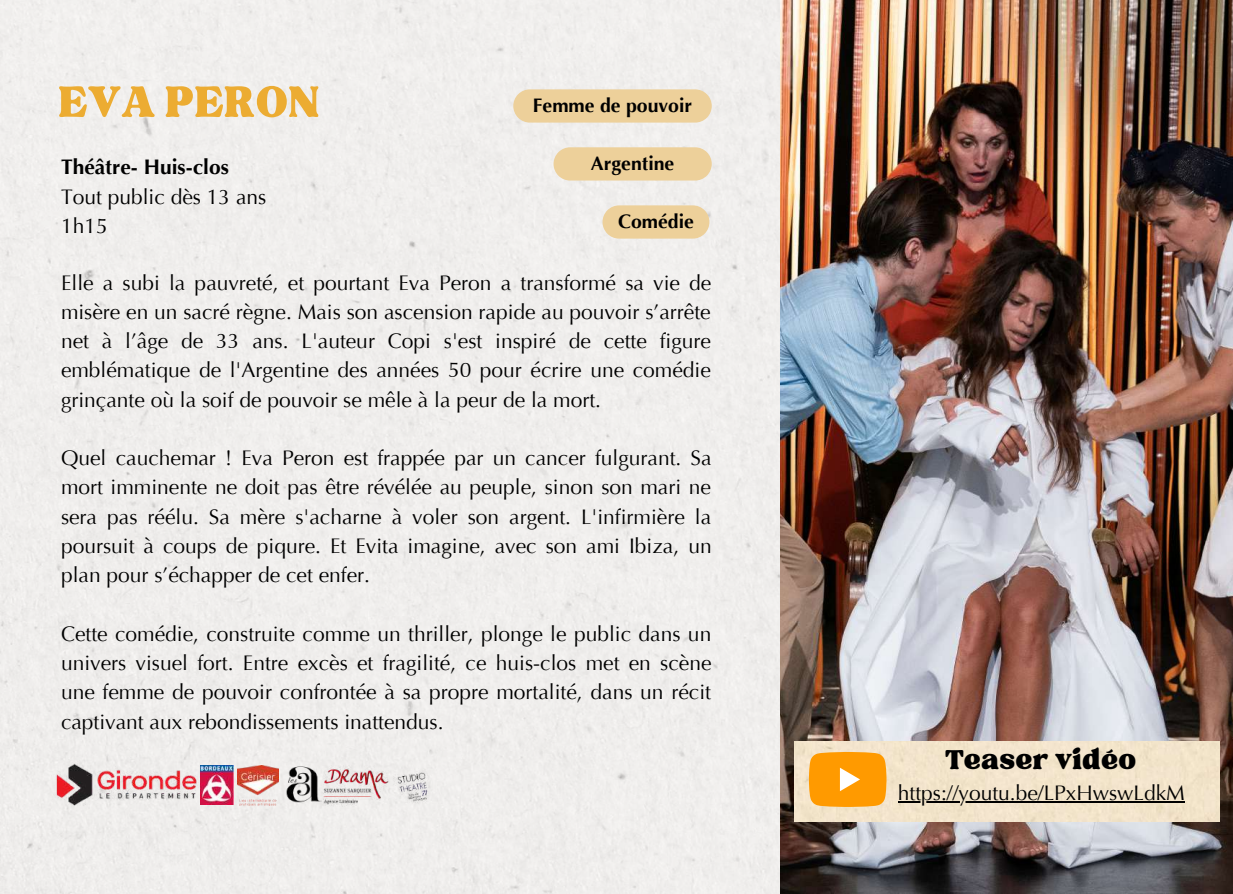
<style>
.page{position:relative;width:1233px;height:894px;background:#fff}
.page>*{position:absolute;margin:0;border:0;box-sizing:border-box;transform-origin:0 0}
.t1{font:60px "TAN Tangkiwood Display";letter-spacing:.01em;color:#ecac32}
.t2{font:37.5px "TAN Tangkiwood Display";letter-spacing:.01em;color:#000}
.t3{font:21px/29.2px "Optima LT Pro";color:#000;text-align:justify}
.t4{font:21px/29.2px "Optima";color:#000}
.t5{font:700 21px "Optima";color:#000}
.t6{font:700 19.5px "Optima";color:#000}
</style>
<div class="page">
<div style="left:0;top:0;width:781px;height:893px;background:#f0eeed"></div>
<img style="left:781px;top:0;width:452px;height:893px">
<img style="left:238px;top:765px;width:40px;height:40px">
<img style="left:393px;top:768px;width:39px;height:38px">
<img style="left:283px;top:764px;width:105px;height:42px">
<img style="left:0;top:724px;width:200px;height:85px">
<div style="left:513px;top:89px;width:199px;height:33px;background:#edd09a"></div>
<svg style="left:554px;top:147px;width:158px;height:33px;background:#edd19e"></svg>
<svg style="left:603px;top:205px;width:106px;height:33px;background:#edd19f"></svg>
<div style="left:794px;top:741px;width:425px;height:79px;background:#f3e4cb"></div>
<svg style="left:809px;top:751px;width:78px;height:55px;background:#fea51d"></svg>
<img style="left:201px;top:765px;width:32px;height:39px">
<hr style="left:898px;top:800px;width:287px;height:1px;background:#000">
<h1 class="t1" style="left:59px;top:79px;width:262px">EVA PERON</h1>
<p class="t5" style="left:61px;top:155px;width:169px">Théâtre- Huis-clos</p>
<p class="t4" style="left:61px;top:182px;width:207px">Tout public dès 13 ans<br>1h15</p>
<p class="t6" style="left:533px;top:94px;width:161px">Femme de pouvoir</p>
<p class="t6" style="left:591px;top:152px;width:85px">Argentine</p>
<p class="t6" style="left:618px;top:210px;width:77px">Comédie</p>
<p class="t3" style="left:61px;top:270px;width:652px">Elle a subi la pauvreté, et pourtant Eva Peron a transformé sa vie de misère en un sacré règne. Mais son ascension rapide au pouvoir s’arrête net à l’âge de 33 ans. L'auteur Copi s'est inspiré de cette figure emblématique de l'Argentine des années 50 pour écrire une comédie grinçante où la soif de pouvoir se mêle à la peur de la mort.</p>
<p class="t3" style="left:61px;top:445px;width:652px">Quel cauchemar ! Eva Peron est frappée par un cancer fulgurant. Sa mort imminente ne doit pas être révélée au peuple, sinon son mari ne sera pas réélu. Sa mère s'acharne à voler son argent. L'infirmière la poursuit à coups de piqure. Et Evita imagine, avec son ami Ibiza, un plan pour s’échapper de cet enfer.</p>
<p class="t3" style="left:61px;top:621px;width:652px">Cette comédie, construite comme un thriller, plonge le public dans un univers visuel fort. Entre excès et fragilité, ce huis-clos met en scène une femme de pouvoir confrontée à sa propre mortalité, dans un récit captivant aux rebondissements inattendus.</p>
<h2 class="t2" style="left:945px;top:745px;width:192px">Teaser vidéo</h2>
<p class="t4" style="left:898px;top:778px;width:288px">https://youtu.be/LPxHwswLdkM</p>
</div>
